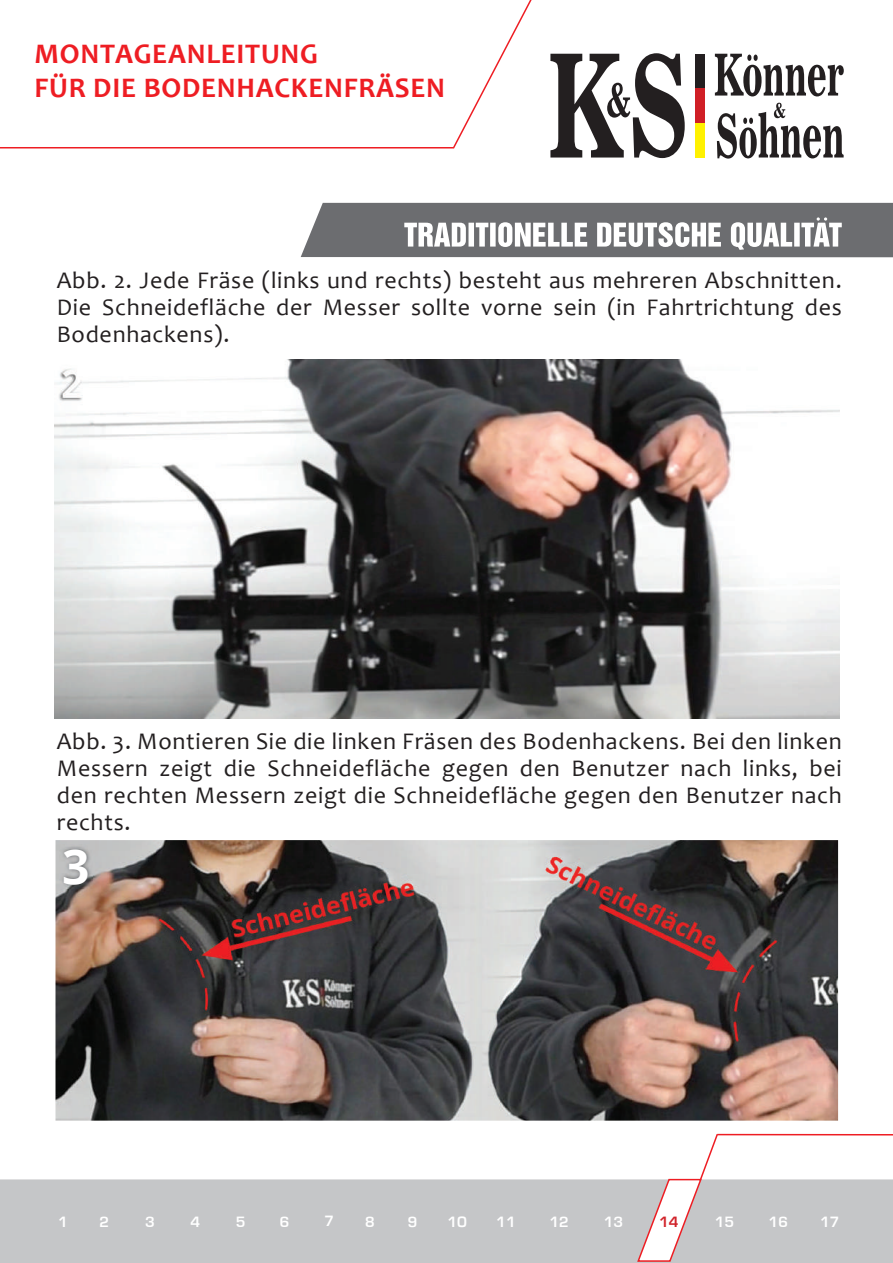
<style>
.page{position:relative;width:893px;height:1263px;background:#fff}
.page>*{position:absolute;margin:0;border:0;box-sizing:border-box;transform-origin:0 0}
.t1{font:700 48px "Open Sans";color:#fff}
.t2{font:700 28.5px/34.2px "Candara";letter-spacing:.025em;color:#ee1d23}
.t3{font:24px/27px "Candara";letter-spacing:.03em;color:#231f20;text-align:justify}
.t4{font:13.8px "Europe Demi";color:#fff}
.t5{font:13.8px "Europe Demi";color:#d1232a}
</style>
<div class="page">
<svg style="left:715px;top:54px;width:129px;height:42px"></svg>
<svg style="left:550px;top:53px;width:135px;height:105px"></svg>
<svg style="left:717px;top:103px;width:127px;height:56px"></svg>
<div style="left:695px;top:54px;width:10px;height:34px;background:#231f20"></div>
<div style="left:695px;top:88px;width:10px;height:35px;background:#d01f26"></div>
<div style="left:695px;top:123px;width:10px;height:35px;background:#fff101"></div>
<svg style="left:0;top:0;width:532px;height:149px"></svg>
<div style="left:0;top:1179px;width:893px;height:84px;background:#c5c6c8"></div>
<svg style="left:636px;top:1133px;width:257px;height:129px"></svg>
<svg style="left:301px;top:203px;width:592px;height:54px"></svg>
<img style="left:55px;top:359px;width:784px;height:359px">
<img style="left:56px;top:840px;width:782px;height:281px">
<img style="left:60px;top:844px;width:33px;height:45px">
<p class="t2" style="left:34px;top:36px;width:412px">MONTAGEANLEITUNG<br>FÜR DIE BODENHACKENFRÄSEN</p>
<p class="t3" style="left:57px;top:267px;width:786px">Abb. 2. Jede Fräse (links und rechts) besteht aus mehreren Abschnitten.<br>Die Schneidefläche der Messer sollte vorne sein (in Fahrtrichtung des Bodenhackens).</p>
<p class="t3" style="left:57px;top:728px;width:786px">Abb. 3. Montieren Sie die linken Fräsen des Bodenhackens. Bei den linken Messern zeigt die Schneidefläche gegen den Benutzer nach links, bei den rechten Messern zeigt die Schneidefläche gegen den Benutzer nach rechts.</p>
<h1 class="t1" style="left:62px;top:832px;width:29px">3</h1>
<p class="t4" style="left:58px;top:1214px;width:11px">1</p>
<p class="t4" style="left:100px;top:1214px;width:11px">2</p>
<p class="t4" style="left:145px;top:1214px;width:11px">3</p>
<p class="t4" style="left:190px;top:1214px;width:11px">4</p>
<p class="t4" style="left:236px;top:1214px;width:11px">5</p>
<p class="t4" style="left:280px;top:1214px;width:11px">6</p>
<p class="t4" style="left:324px;top:1213px;width:11px">7</p>
<p class="t4" style="left:365px;top:1214px;width:11px">8</p>
<p class="t4" style="left:408px;top:1214px;width:11px">9</p>
<p class="t4" style="left:447px;top:1214px;width:21px">10</p>
<p class="t4" style="left:496px;top:1214px;width:21px">11</p>
<p class="t4" style="left:549px;top:1214px;width:21px">12</p>
<p class="t4" style="left:604px;top:1214px;width:21px">13</p>
<p class="t5" style="left:659px;top:1214px;width:21px">14</p>
<p class="t4" style="left:715px;top:1214px;width:21px">15</p>
<p class="t4" style="left:769px;top:1214px;width:21px">16</p>
<p class="t4" style="left:820px;top:1214px;width:21px">17</p>
</div>
